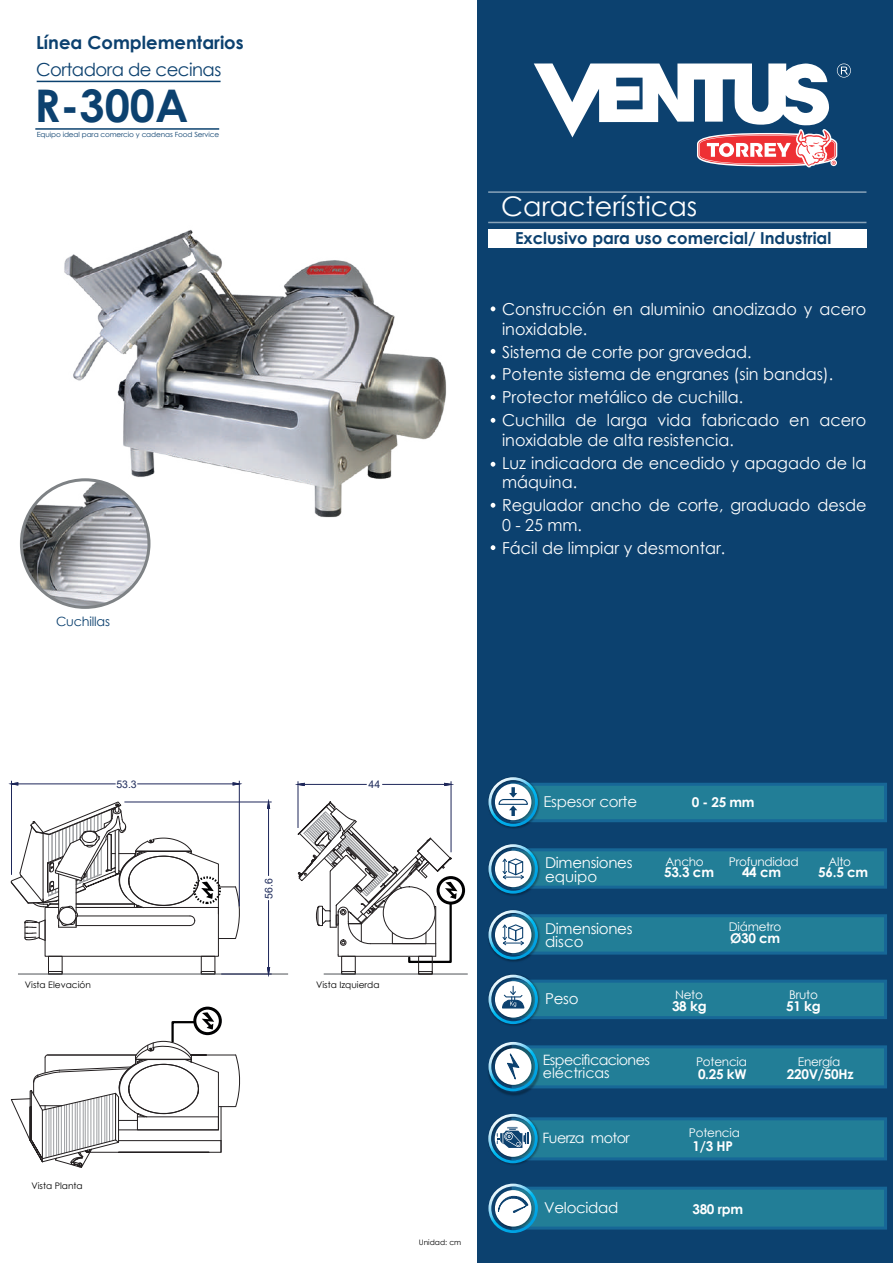
<style>
.page{position:relative;width:893px;height:1263px;background:#fff}
.page>*{position:absolute;margin:0;border:0;box-sizing:border-box;transform-origin:0 0}
.t1{font:700 45px "Century Gothic";color:#0c416f}
.t2{font:27px "Century Gothic";color:#fff}
.t3{font:700 18px "Century Gothic";color:#0c416f}
.t4{font:18px "Century Gothic";letter-spacing:-.03em;color:#0c416f}
.t5{font:16.5px/22.8px "Century Gothic";color:#fff}
.t6{font:700 16.5px "Century Gothic";color:#0c416f}
.t7{font:15px/13.5px "Century Gothic";letter-spacing:-.02em;color:#fff}
.t8{font:15px "Century Gothic";letter-spacing:-.02em;color:#f9fbfb}
.t9{font:14.25px/12.6px "Century Gothic";letter-spacing:-.04em;color:#fff}
.t10{font:700 13.5px "Century Gothic";letter-spacing:-.02em;color:#fff}
.t11{font:12.75px "Century Gothic";letter-spacing:-.015em;color:#0c416f}
.t12{font:12px "Century Gothic";letter-spacing:-.02em;color:#fff}
.t13{font:10.5px "Arial";color:#1d2a5a}
.t14{font:9px "Century Gothic";color:#000001}
.t15{font:7.5px "Century Gothic";color:#000001}
.t16{font:7.05px "Century Gothic";letter-spacing:-.015em;color:#0c416f;scale:1.04 1}
</style>
<div class="page">
<img style="left:36px;top:230px;width:410px;height:356px">
<div style="left:477px;top:0;width:416px;height:1263px;background:#0c416f"></div>
<svg style="left:491px;top:306px;width:4px;height:5px"></svg>
<svg style="left:491px;top:374px;width:4px;height:5px"></svg>
<svg style="left:491px;top:349px;width:4px;height:5px"></svg>
<svg style="left:491px;top:503px;width:4px;height:5px"></svg>
<svg style="left:491px;top:545px;width:4px;height:5px"></svg>
<svg style="left:491px;top:462px;width:4px;height:5px"></svg>
<svg style="left:491px;top:418px;width:4px;height:5px"></svg>
<svg style="left:491px;top:395px;width:4px;height:5px"></svg>
<hr style="left:488px;top:191px;width:378px;height:2px;background:#fff">
<hr style="left:488px;top:222px;width:378px;height:1px;background:#fff">
<hr style="left:35px;top:128px;width:184px;height:2px;background:#0c426f">
<hr style="left:37px;top:81px;width:184px;height:1px;background:#0c426f">
<div style="left:512px;top:848px;width:375px;height:41px;background:#227e97;border:3px solid #176797"></div>
<div style="left:512px;top:980px;width:375px;height:39px;background:#227e97;border:3px solid #176797"></div>
<div style="left:512px;top:1045px;width:375px;height:43px;background:#227e97;border:3px solid #176797"></div>
<div style="left:510px;top:783px;width:377px;height:39px;background:#227e97;border:3px solid #176797"></div>
<img style="left:505px;top:848px;width:36px;height:48px">
<svg style="left:488px;top:844px;width:50px;height:50px"></svg>
<img style="left:505px;top:974px;width:36px;height:52px">
<svg style="left:488px;top:975px;width:50px;height:49px"></svg>
<img style="left:499px;top:1045px;width:42px;height:51px">
<svg style="left:488px;top:1042px;width:50px;height:49px"></svg>
<div style="left:512px;top:914px;width:375px;height:40px;background:#227e97;border:3px solid #176797"></div>
<img style="left:503px;top:914px;width:38px;height:48px">
<svg style="left:488px;top:910px;width:50px;height:49px"></svg>
<img style="left:506px;top:783px;width:35px;height:46px">
<svg style="left:488px;top:777px;width:50px;height:50px"></svg>
<div style="left:511px;top:1117px;width:376px;height:43px;background:#227e97;border:3px solid #176797"></div>
<img style="left:505px;top:1113px;width:36px;height:52px">
<svg style="left:488px;top:1114px;width:50px;height:49px"></svg>
<div style="left:512px;top:1187px;width:375px;height:42px;background:#227e97;border:3px solid #176797"></div>
<svg style="left:488px;top:1183px;width:50px;height:50px"></svg>
<svg style="left:438px;top:877px;width:26px;height:26px"></svg>
<div style="left:437px;top:876px;width:28px;height:28px;border:3px solid #000001;border-radius:50%"></div>
<div style="left:488px;top:230px;width:378px;height:18px;background:#fff"></div>
<svg style="left:195px;top:1008px;width:25px;height:26px"></svg>
<div style="left:193px;top:1006px;width:29px;height:29px;border:3px solid #000001;border-radius:50%"></div>
<svg style="left:534px;top:63px;width:317px;height:104px"></svg>
<svg style="left:10px;top:1012px;width:231px;height:156px"></svg>
<hr style="left:218px;top:1072px;width:1px;height:58px;background:#231f20">
<hr style="left:298px;top:781px;width:1px;height:47px;background:#1e275a">
<hr style="left:451px;top:781px;width:1px;height:71px;background:#1e275a">
<hr style="left:304px;top:784px;width:63px;height:1px;background:#1e275a">
<hr style="left:382px;top:784px;width:63px;height:1px;background:#1e275a">
<svg style="left:295px;top:783px;width:10px;height:3px"></svg>
<svg style="left:444px;top:783px;width:10px;height:3px"></svg>
<div style="left:341px;top:956px;width:15px;height:18px;border:1px solid #231f20"></div>
<div style="left:341px;top:971px;width:15px;height:3px;border:1px solid #231f20"></div>
<hr style="left:324px;top:974px;width:144px;height:1px;background:#4f5357">
<div style="left:418px;top:956px;width:15px;height:18px;border:1px solid #231f20"></div>
<div style="left:418px;top:971px;width:15px;height:3px;border:1px solid #231f20"></div>
<svg style="left:297px;top:801px;width:160px;height:163px"></svg>
<svg style="left:10px;top:801px;width:231px;height:156px"></svg>
<hr style="left:11px;top:781px;width:1px;height:94px;background:#1e275a">
<hr style="left:239px;top:781px;width:1px;height:125px;background:#1e275a">
<hr style="left:18px;top:784px;width:98px;height:1px;background:#1e275a">
<hr style="left:137px;top:784px;width:96px;height:1px;background:#1e275a">
<svg style="left:9px;top:782px;width:9px;height:3px"></svg>
<svg style="left:233px;top:782px;width:9px;height:3px"></svg>
<div style="left:48px;top:956px;width:14px;height:18px;border:1px solid #231f20"></div>
<div style="left:48px;top:971px;width:14px;height:3px;border:1px solid #231f20"></div>
<div style="left:201px;top:956px;width:14px;height:18px;border:1px solid #231f20"></div>
<div style="left:201px;top:971px;width:14px;height:3px;border:1px solid #231f20"></div>
<hr style="left:18px;top:974px;width:270px;height:1px;background:#4f5357">
<hr style="left:124px;top:802px;width:148px;height:1px;background:#1e275a">
<hr style="left:221px;top:974px;width:51px;height:1px;background:#1e275a">
<hr style="left:268px;top:808px;width:1px;height:68px;background:#1e275a">
<hr style="left:268px;top:900px;width:1px;height:68px;background:#1e275a">
<svg style="left:267px;top:799px;width:3px;height:10px"></svg>
<svg style="left:267px;top:967px;width:3px;height:10px"></svg>
<img style="left:21px;top:480px;width:128px;height:127px;border-radius:64px">
<div style="left:20px;top:478px;width:130px;height:131px;border:3px solid #7e8285;border-radius:50%"></div>
<p class="t3" style="left:36px;top:29px;width:209px">Línea Complementarios</p>
<p class="t4" style="left:36px;top:57px;width:187px">Cortadora de cecinas</p>
<h1 class="t1" style="left:35px;top:71px;width:155px">R-300A</h1>
<p class="t16" style="left:37px;top:129px;width:177px">Equipo ideal para comercio y cadenas Food Service</p>
<p class="t11" style="left:56px;top:612px;width:55px">Cuchillas</p>
<h2 class="t2" style="left:501px;top:187px;width:198px">Características</h2>
<p class="t6" style="left:515px;top:226px;width:318px">Exclusivo para uso comercial/ Industrial</p>
<p class="t5" style="left:502px;top:299px;width:366px;line-height:19.8px">Construcción en aluminio anodizado y acero inoxidable.</p>
<p class="t5" style="left:502px;top:340px;width:366px">Sistema de corte por gravedad.<br>Potente sistema de engranes (sin bandas).<br>Protector metálico de cuchilla.<br>Cuchilla de larga vida fabricado en acero</p>
<p class="t5" style="left:502px;top:428px;width:366px">inoxidable de alta resistencia.<br>Luz indicadora de encedido y apagado de la</p>
<p class="t5" style="left:502px;top:471px;width:366px">máquina.<br>Regulador ancho de corte, graduado desde</p>
<p class="t5" style="left:502px;top:513px;width:225px">0 - 25 mm.<br>Fácil de limpiar y desmontar.</p>
<p class="t13" style="left:116px;top:777px;width:22px">53.3</p>
<p class="t13" style="left:369px;top:777px;width:13px">44</p>
<p class="t14" style="left:25px;top:979px;width:67px">Vista Elevación</p>
<p class="t13" style="left:262px;top:899px;width:22px;rotate:-90deg">56.6</p>
<p class="t14" style="left:316px;top:979px;width:65px">Vista Izquierda</p>
<p class="t14" style="left:31px;top:1179px;width:53px">Vista Planta</p>
<p class="t15" style="left:419px;top:1237px;width:44px">Unidad: cm</p>
<p class="t8" style="left:543px;top:791px;width:95px">Espesor corte</p>
<p class="t10" style="left:692px;top:792px;width:64px">0 - 25 mm</p>
<p class="t12" style="left:729px;top:853px;width:71px">Profundidad</p>
<p class="t10" style="left:742px;top:862px;width:41px">44 cm</p>
<p class="t7" style="left:545px;top:856px;width:89px">Dimensiones equipo</p>
<p class="t12" style="left:829px;top:853px;width:24px">Alto</p>
<p class="t12" style="left:666px;top:853px;width:40px">Ancho</p>
<p class="t10" style="left:664px;top:862px;width:51px">53.3 cm</p>
<p class="t10" style="left:818px;top:862px;width:52px">56.5 cm</p>
<p class="t7" style="left:545px;top:921px;width:89px">Dimensiones disco</p>
<p class="t12" style="left:729px;top:919px;width:54px">Diámetro</p>
<p class="t10" style="left:730px;top:928px;width:52px">Ø30 cm</p>
<p class="t7" style="left:545px;top:991px;width:35px">Peso</p>
<p class="t12" style="left:675px;top:986px;width:29px">Neto</p>
<p class="t10" style="left:672px;top:995px;width:36px">38 kg</p>
<p class="t9" style="left:543px;top:1053px;width:109px">Especificaciones eléctricas</p>
<p class="t12" style="left:696px;top:1053px;width:52px">Potencia</p>
<p class="t10" style="left:698px;top:1064px;width:50px">0.25 kW</p>
<p class="t9" style="left:543px;top:1131px;width:89px">Fuerza motor</p>
<p class="t12" style="left:689px;top:1125px;width:52px">Potencia</p>
<p class="t10" style="left:692px;top:1135px;width:42px">1/3 HP</p>
<p class="t7" style="left:544px;top:1200px;width:76px">Velocidad</p>
<p class="t10" style="left:692px;top:1199px;width:52px">380 rpm</p>
<p class="t12" style="left:789px;top:986px;width:30px">Bruto</p>
<p class="t10" style="left:786px;top:995px;width:36px">51 kg</p>
<p class="t12" style="left:798px;top:1053px;width:44px">Energía</p>
<p class="t10" style="left:787px;top:1064px;width:68px">220V/50Hz</p>
</div>
